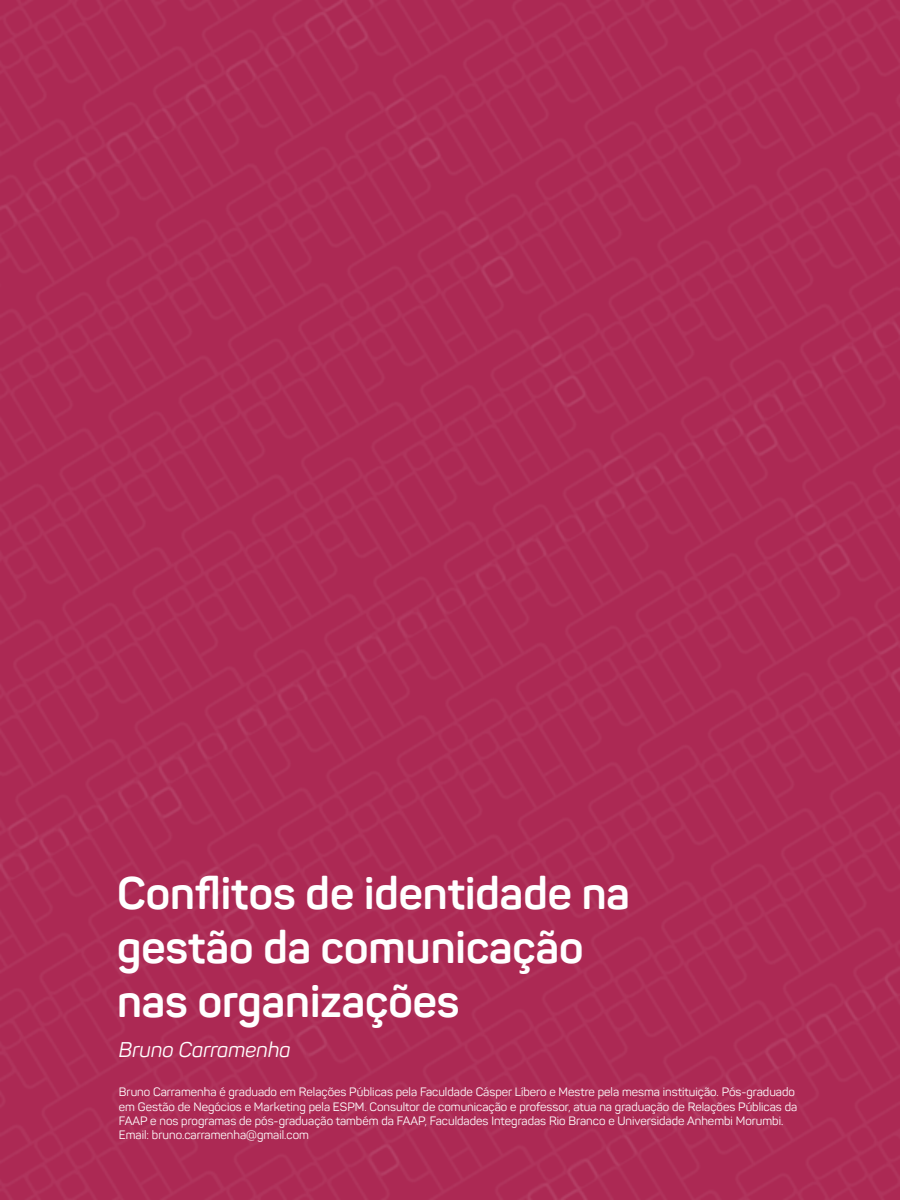
<style>
.page{position:relative;width:900px;height:1200px;background:#fff}
.page>*{position:absolute;margin:0;border:0;box-sizing:border-box;transform-origin:0 0}
.Títulos{font:700 45px/54px "Panton";color:#fff}
.Autor{font:italic 21px "Panton";color:#fff}
.Autor-2{font:12px/14.4px "Panton";color:#fff}
</style>
<div class="page">
<img style="left:0;top:0;width:900px;height:1200px">
<p class="Títulos" style="left:117px;top:866px;width:514px">Conflitos de identidade na gestão da comunicação nas organizações</p>
<p class="Autor" style="left:119px;top:1036px;width:173px">Bruno Carramenha</p>
<p class="Autor-2" style="left:119px;top:1085px;width:680px">Bruno Carramenha é graduado em Relações Públicas pela Faculdade Cásper Líbero e Mestre pela mesma instituição. Pós-graduado em Gestão de Negócios e Marketing pela ESPM. Consultor de comunicação e professor, atua na graduação de Relações Públicas da FAAP e nos programas de pós-graduação também da FAAP, Faculdades Integradas Rio Branco e Universidade Anhembi Morumbi.<br>Email: bruno.carramenha@gmail.com</p>
</div>
